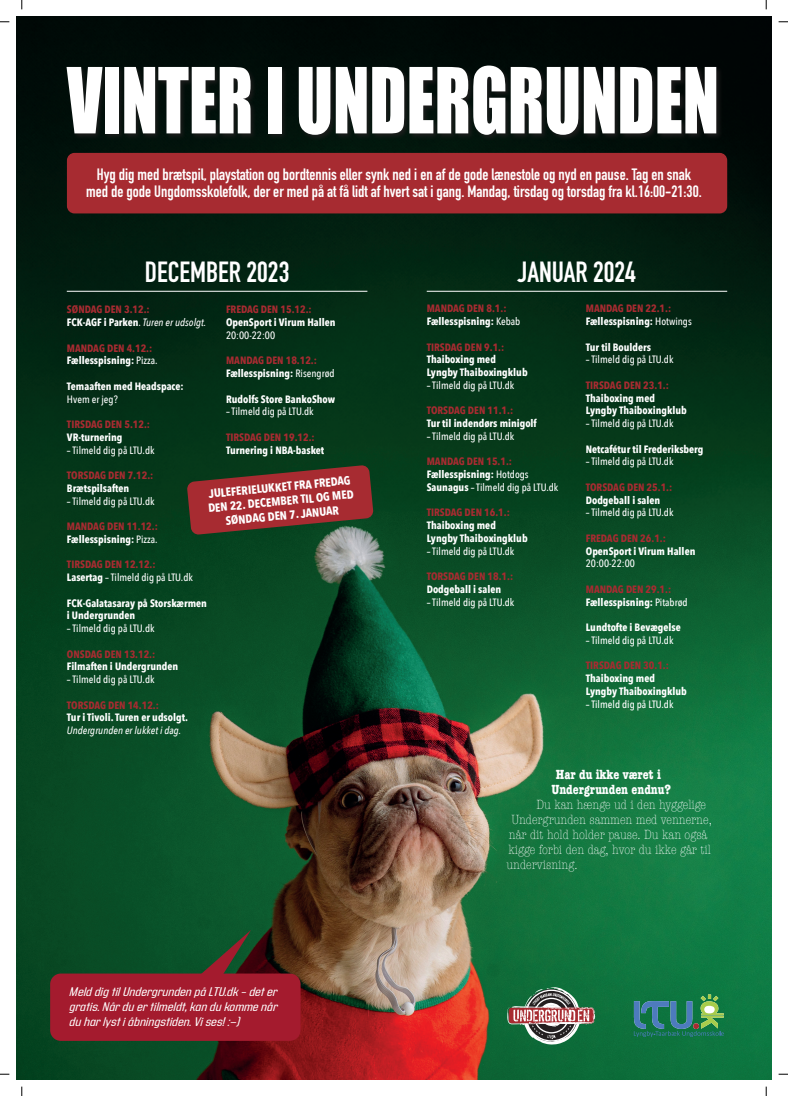
<style>
.page{position:relative;width:788px;height:1096px;background:#fff}
.page>*{position:absolute;margin:0;border:0;box-sizing:border-box;transform-origin:0 0}
.t1{font:84.06px "Impact";color:#fff;scale:.8 1}
.t2{font:700 28.75px "DIN Condensed";color:#fff}
.t3{font:700 16.25px/17.5px "DIN Condensed";color:#fff;text-align:center}
.t4{font:300 condensed 13.75px "American Typewriter";color:#fff}
.t5{font:700 condensed 13.75px/15px "American Typewriter";color:#fff;text-align:center}
.t6{font:italic 12.5px/15px "Address Sans Pro";color:#fff;text-align:justify}
.t7{font:700 11.88px/14.2px "Avenir Next Condensed";color:#fff;text-align:center}
.t8{font:700 10.62px/12.8px "Avenir Next Condensed";color:#fff}
.t9{font:700 10.62px/12.8px "Avenir Next Condensed";color:#a72b31}
.t10{font:500 10.62px/12.8px "Avenir Next Condensed";color:#fff}
.t11{font:italic 500 10.62px "Avenir Next Condensed";color:#fff}
.s1{color:#fff}
.s2{font-weight:500;color:#fff}
.s3{font-weight:500;font-style:italic;color:#fff}
.s4{font-weight:700;color:#a72b31}
.s5{font-weight:700}
.s6{color:#a72b31}
.s7{font-weight:500}
</style>
<div class="page">
<img style="left:16px;top:16px;width:755px;height:1063px">
<svg style="left:634px;top:994px;width:90px;height:43px;background:#348266"></svg>
<svg style="left:508px;top:985px;width:87px;height:61px;background:#657b66"></svg>
<hr style="left:427px;top:291px;width:300px;height:1px;background:#fff">
<hr style="left:67px;top:291px;width:300px;height:1px;background:#fff">
<div style="left:50px;top:973px;width:250px;height:68px;background:#a41b2e;border-radius:11px"></div>
<svg style="left:198px;top:930px;width:53px;height:44px;background:#2f4329"></svg>
<div style="left:67px;top:153px;width:660px;height:60px;background:#a72b31;border-radius:8px"></div>
<div style="left:66px;top:65px;width:657px;height:77px;background:#231f20;opacity:.75"></div>
<svg style="left:187px;top:465px;width:186px;height:70px;background:#80322e"></svg>
<svg style="left:0;top:21px;width:9px;height:2px"></svg>
<svg style="left:778px;top:21px;width:10px;height:2px"></svg>
<svg style="left:21px;top:0;width:2px;height:9px"></svg>
<svg style="left:21px;top:1087px;width:2px;height:9px"></svg>
<svg style="left:765px;top:0;width:2px;height:9px"></svg>
<svg style="left:765px;top:1087px;width:2px;height:9px"></svg>
<h1 class="t1" style="left:67px;top:35px;width:816px">VINTER I UNDERGRUNDEN</h1>
<h3 class="t3" style="left:86px;top:165px;width:617px">Hyg dig med brætspil, playstation og bordtennis eller synk ned i en af de gode lænestole og nyd en pause. Tag en snak med de gode Ungdomsskolefolk, der er med på at få lidt af hvert sat i gang. Mandag, tirsdag og torsdag fra kl.16:00-21:30.</h3>
<h2 class="t2" style="left:145px;top:252px;width:146px">DECEMBER 2023</h2>
<p class="t9" style="left:67px;top:303px;width:141px">SØNDAG DEN 3.12.:<br><span class="s1">FCK-AGF i Parken</span><span class="s2">.</span> <span class="s3">Turen er udsolgt.</span></p>
<p class="t9" style="left:67px;top:341px;width:92px">MANDAG DEN 4.12.:<br><span class="s1">Fællesspisning:</span> <span class="s2">Pizza.</span></p>
<p class="t8" style="left:67px;top:380px;width:118px">Temaaften med Headspace:</p>
<p class="t10" style="left:67px;top:393px;width:52px">Hvem er jeg?</p>
<p class="t9" style="left:67px;top:418px;width:85px">TIRSDAG DEN 5.12.:</p>
<p class="t8" style="left:67px;top:431px;width:57px">VR-turnering</p>
<p class="t10" style="left:67px;top:444px;width:89px">– Tilmeld dig på LTU.dk</p>
<p class="t9" style="left:67px;top:469px;width:88px">TORSDAG DEN 7.12.:</p>
<p class="t8" style="left:67px;top:482px;width:64px">Brætspilsaften</p>
<p class="t10" style="left:67px;top:495px;width:89px">– Tilmeld dig på LTU.dk</p>
<p class="t9" style="left:67px;top:520px;width:92px">MANDAG DEN 11.12.:<br><span class="s1">Fællesspisning:</span> <span class="s2">Pizza.</span></p>
<p class="t10" style="left:67px;top:558px;width:127px"><span class="s4">TIRSDAG DEN 12.12.:<br></span><span class="s5">Lasertag</span> – Tilmeld dig på LTU.dk</p>
<p class="t8" style="left:67px;top:596px;width:141px">FCK-Galatasaray på Storskærmen i Undergrunden</p>
<p class="t10" style="left:67px;top:622px;width:89px">– Tilmeld dig på LTU.dk</p>
<p class="t9" style="left:67px;top:647px;width:90px">ONSDAG DEN 13.12.:</p>
<p class="t8" style="left:67px;top:660px;width:113px">Filmaften i Undergrunden</p>
<p class="t10" style="left:67px;top:673px;width:89px">– Tilmeld dig på LTU.dk</p>
<p class="t9" style="left:67px;top:698px;width:94px">TORSDAG DEN 14.12.:</p>
<p class="t8" style="left:67px;top:711px;width:122px">Tur i Tivoli. Turen er udsolgt.</p>
<p class="t11" style="left:67px;top:724px;width:116px">Undergrunden er lukket i dag.</p>
<p class="t9" style="left:226px;top:303px;width:87px">FREDAG DEN 15.12.:</p>
<p class="t8" style="left:226px;top:316px;width:111px">OpenSport i Virum Hallen</p>
<p class="t10" style="left:226px;top:329px;width:51px">20:00-22:00</p>
<p class="t9" style="left:226px;top:354px;width:110px">MANDAG DEN 18.12.:<br><span class="s1">Fællesspisning:</span> <span class="s2">Risengrød</span></p>
<p class="t8" style="left:226px;top:392px;width:111px">Rudolfs Store BankoShow</p>
<p class="t10" style="left:226px;top:405px;width:89px">– Tilmeld dig på LTU.dk</p>
<p class="t9" style="left:226px;top:431px;width:90px">TIRSDAG DEN 19.12.:</p>
<p class="t8" style="left:226px;top:443px;width:100px">Turnering i NBA-basket</p>
<p class="t7" style="left:206px;top:487px;width:147px;rotate:-6deg">JULEFERIELUKKET FRA FREDAG<br>DEN 22. DECEMBER TIL OG MED<br>SØNDAG DEN 7. JANUAR</p>
<p class="t6" style="left:70px;top:985px;width:210px">Meld dig til Undergrunden på LTU.dk – det er gratis. Når du er tilmeldt, kan du komme når du har lyst i åbningstiden. Vi ses! :-)</p>
<h2 class="t2" style="left:518px;top:252px;width:120px">JANUAR 2024</h2>
<p class="t8" style="left:427px;top:302px;width:95px"><span class="s6">MANDAG DEN 8.1.:<br></span>Fællesspisning: <span class="s7">Kebab</span></p>
<p class="t9" style="left:427px;top:340px;width:79px">TIRSDAG DEN 9.1.:</p>
<p class="t8" style="left:427px;top:353px;width:102px">Thaiboxing med<br>Lyngby Thaiboxingklub</p>
<p class="t10" style="left:427px;top:379px;width:89px">– Tilmeld dig på LTU.dk</p>
<p class="t9" style="left:427px;top:404px;width:88px">TORSDAG DEN 11.1.:</p>
<p class="t8" style="left:427px;top:417px;width:112px">Tur til indendørs minigolf</p>
<p class="t10" style="left:427px;top:430px;width:89px">– Tilmeld dig på LTU.dk</p>
<p class="t10" style="left:427px;top:455px;width:133px"><span class="s4">MANDAG DEN 15.1.:<br></span><span class="s5">Fællesspisning:</span> Hotdogs<br><span class="s5">Saunagus</span> – Tilmeld dig på LTU.dk</p>
<p class="t9" style="left:427px;top:506px;width:85px">TIRSDAG DEN 16.1.:</p>
<p class="t8" style="left:427px;top:519px;width:102px">Thaiboxing med<br>Lyngby Thaiboxingklub</p>
<p class="t10" style="left:427px;top:544px;width:89px">– Tilmeld dig på LTU.dk</p>
<p class="t9" style="left:427px;top:570px;width:88px">TORSDAG DEN 18.1.:</p>
<p class="t8" style="left:427px;top:583px;width:76px">Dodgeball i salen</p>
<p class="t10" style="left:427px;top:595px;width:89px">– Tilmeld dig på LTU.dk</p>
<p class="t9" style="left:586px;top:302px;width:107px">MANDAG DEN 22.1.:<br><span class="s1">Fællesspisning:</span> <span class="s2">Hotwings</span></p>
<p class="t8" style="left:586px;top:340px;width:67px">Tur til Boulders</p>
<p class="t10" style="left:586px;top:353px;width:89px">– Tilmeld dig på LTU.dk</p>
<p class="t9" style="left:586px;top:379px;width:85px">TIRSDAG DEN 23.1.:</p>
<p class="t8" style="left:586px;top:391px;width:102px">Thaiboxing med<br>Lyngby Thaiboxingklub</p>
<p class="t10" style="left:586px;top:417px;width:89px">– Tilmeld dig på LTU.dk</p>
<p class="t8" style="left:586px;top:442px;width:119px">Netcafétur til Frederiksberg</p>
<p class="t10" style="left:586px;top:455px;width:89px">– Tilmeld dig på LTU.dk</p>
<p class="t9" style="left:586px;top:481px;width:88px">TORSDAG DEN 25.1.:</p>
<p class="t8" style="left:586px;top:493px;width:76px">Dodgeball i salen</p>
<p class="t10" style="left:586px;top:506px;width:89px">– Tilmeld dig på LTU.dk</p>
<p class="t9" style="left:586px;top:532px;width:82px">FREDAG DEN 26.1.:</p>
<p class="t8" style="left:586px;top:544px;width:111px">OpenSport i Virum Hallen</p>
<p class="t10" style="left:586px;top:557px;width:51px">20:00-22:00</p>
<p class="t9" style="left:586px;top:583px;width:103px">MANDAG DEN 29.1.:<br><span class="s1">Fællesspisning:</span> <span class="s2">Pitabrød</span></p>
<p class="t8" style="left:586px;top:621px;width:96px">Lundtofte i Bevægelse</p>
<p class="t10" style="left:586px;top:634px;width:89px">– Tilmeld dig på LTU.dk</p>
<p class="t9" style="left:586px;top:659px;width:85px">TIRSDAG DEN 30.1.:</p>
<p class="t8" style="left:586px;top:672px;width:102px">Thaiboxing med<br>Lyngby Thaiboxingklub</p>
<p class="t10" style="left:586px;top:697px;width:89px">– Tilmeld dig på LTU.dk</p>
<p class="t5" style="left:551px;top:767px;width:121px">Har du ikke været i<br>Undergrunden endnu?</p>
<p class="t4" style="left:536px;top:796px;width:171px">Du kan hænge ud i den hyggelige</p>
<p class="t4" style="left:511px;top:811px;width:202px">Undergrunden sammen med vennerne,</p>
<p class="t4" style="left:509px;top:826px;width:200px">når dit hold holder pause. Du kan også</p>
<p class="t4" style="left:508px;top:841px;width:204px">kigge forbi den dag, hvor du ikke går til</p>
<p class="t4" style="left:506px;top:856px;width:72px">undervisning.</p>
</div>
